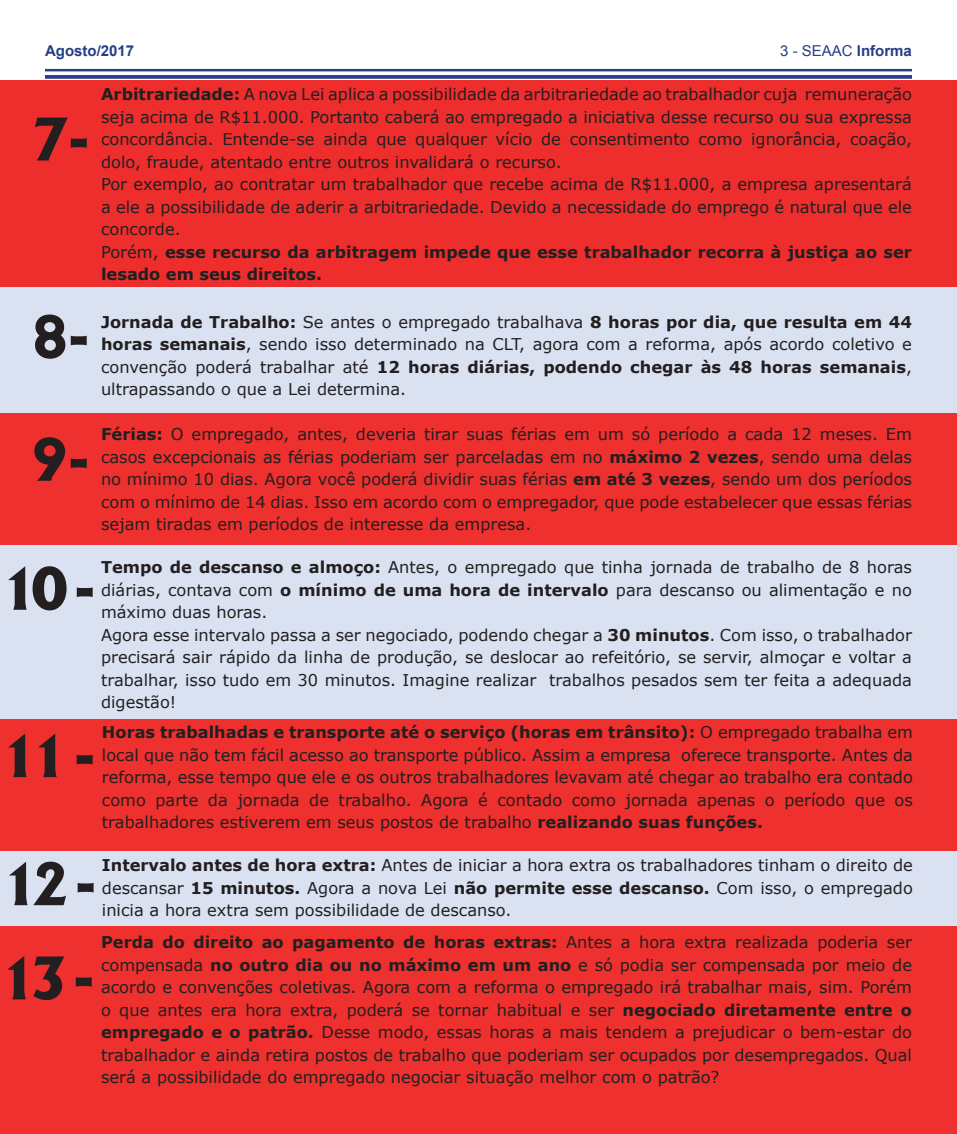
<style>
.page{position:relative;width:957px;height:1134px;background:#fff}
.page>*{position:absolute;margin:0;border:0;box-sizing:border-box;transform-origin:0 0}
.t1{font:800 56.25px "Albertus";letter-spacing:-.13em;color:#231f20}
.t2{font:16.25px/22.5px "Verdana";color:#231f20;text-align:justify}
.t3{font:15px "Arial";color:#243f86}
.t4{font:700 15px "Arial";color:#243f86}
.s1{font-weight:700}
</style>
<div class="page">
<hr style="left:45px;top:69px;width:867px;height:2px;background:#243f86">
<svg style="left:45px;top:75px;width:867px;height:4px;background:#304a8d"></svg>
<div style="left:0;top:81px;width:957px;height:206px;background:#ee2d2d"></div>
<div style="left:0;top:287px;width:957px;height:126px;background:#dae2f2"></div>
<div style="left:0;top:413px;width:957px;height:131px;background:#ee302e"></div>
<div style="left:0;top:545px;width:957px;height:175px;background:#dae2f2"></div>
<div style="left:1px;top:719px;width:956px;height:132px;background:#ee302e"></div>
<div style="left:1px;top:851px;width:956px;height:78px;background:#dae2f2"></div>
<div style="left:0;top:927px;width:957px;height:207px;background:#ee302e"></div>
<p class="t4" style="left:45px;top:40px;width:91px">Agosto/2017</p>
<p class="t3" style="left:780px;top:40px;width:133px">3 - SEAAC <span class="s1">Informa</span></p>
<h1 class="t1" style="left:31px;top:102px;width:60px">7-</h1>
<p class="t2" style="left:101px;top:83px;width:812px;text-align:left"><span class="s1">Arbitrariedade:</span> A nova Lei aplica a possibilidade da arbitrariedade ao trabalhador cuja remuneração seja acima de R$11.000. Portanto caberá ao empregado a iniciativa desse recurso ou sua expressa concordância. Entende-se ainda que qualquer vício de consentimento como ignorância, coação, dolo, fraude, atentado entre outros invalidará o recurso.<br>Por exemplo, ao contratar um trabalhador que recebe acima de R$11.000, a empresa apresentará a ele a possibilidade de aderir a arbitrariedade. Devido a necessidade do emprego é natural que ele concorde.<br>Porém, <span class="s1">esse recurso da arbitragem impede que esse trabalhador recorra à justiça ao ser lesado em seus direitos.</span></p>
<h1 class="t1" style="left:31px;top:300px;width:60px">8-</h1>
<p class="t2" style="left:101px;top:310px;width:812px"><span class="s1">Jornada de Trabalho:</span> Se antes o empregado trabalhava <span class="s1">8 horas por dia, que resulta em 44 horas semanais</span>, sendo isso determinado na CLT, agora com a reforma, após acordo coletivo e convenção poderá trabalhar até <span class="s1">12 horas diárias, podendo chegar às 48 horas semanais</span>, ultrapassando o que a Lei determina.</p>
<h1 class="t1" style="left:31px;top:423px;width:60px">9-</h1>
<p class="t2" style="left:101px;top:423px;width:812px"><span class="s1">Férias:</span> O empregado, antes, deveria tirar suas férias em um só período a cada 12 meses. Em casos excepcionais as férias poderiam ser parceladas em no <span class="s1">máximo 2 vezes</span>, sendo uma delas no mínimo 10 dias. Agora você poderá dividir suas férias <span class="s1">em até 3 vezes</span>, sendo um dos períodos com o mínimo de 14 dias. Isso em acordo com o empregador, que pode estabelecer que essas férias sejam tiradas em períodos de interesse da empresa.</p>
<h1 class="t1" style="left:1px;top:552px;width:96px">10 -</h1>
<p class="t2" style="left:101px;top:556px;width:812px;text-align:left"><span class="s1">Tempo de descanso e almoço:</span> Antes, o empregado que tinha jornada de trabalho de 8 horas diárias, contava com <span class="s1">o mínimo de uma hora de intervalo</span> para descanso ou alimentação e no máximo duas horas.<br>Agora esse intervalo passa a ser negociado, podendo chegar a <span class="s1">30 minutos</span>. Com isso, o trabalhador precisará sair rápido da linha de produção, se deslocar ao refeitório, se servir, almoçar e voltar a trabalhar, isso tudo em 30 minutos. Imagine realizar trabalhos pesados sem ter feita a adequada digestão!</p>
<p class="t2" style="left:102px;top:721px;width:812px"><span class="s1">Horas trabalhadas e transporte até o serviço (horas em trânsito):</span> O empregado trabalha em local que não tem fácil acesso ao transporte público. Assim a empresa oferece transporte. Antes da reforma, esse tempo que ele e os outros trabalhadores levavam até chegar ao trabalho era contado como parte da jornada de trabalho. Agora é contado como jornada apenas o período que os trabalhadores estiverem em seus postos de trabalho <span class="s1">realizando suas funções.</span></p>
<h1 class="t1" style="left:1px;top:719px;width:96px">11 -</h1>
<h1 class="t1" style="left:2px;top:847px;width:96px">12 -</h1>
<p class="t2" style="left:102px;top:854px;width:812px"><span class="s1">Intervalo antes de hora extra:</span> Antes de iniciar a hora extra os trabalhadores tinham o direito de descansar <span class="s1">15 minutos.</span> Agora a nova Lei <span class="s1">não permite esse descanso.</span> Com isso, o empregado inicia a hora extra sem possibilidade de descanso.</p>
<p class="t2" style="left:101px;top:931px;width:812px"><span class="s1">Perda do direito ao pagamento de horas extras:</span> Antes a hora extra realizada poderia ser compensada <span class="s1">no outro dia ou no máximo em um ano</span> e só podia ser compensada por meio de acordo e convenções coletivas. Agora com a reforma o empregado irá trabalhar mais, sim. Porém o que antes era hora extra, poderá se tornar habitual e ser <span class="s1">negociado diretamente entre o empregado e o patrão.</span> Desse modo, essas horas a mais tendem a prejudicar o bem-estar do trabalhador e ainda retira postos de trabalho que poderiam ser ocupados por desempregados. Qual será a possibilidade do empregado negociar situação melhor com o patrão?</p>
<h1 class="t1" style="left:0;top:941px;width:96px">13 -</h1>
</div>
